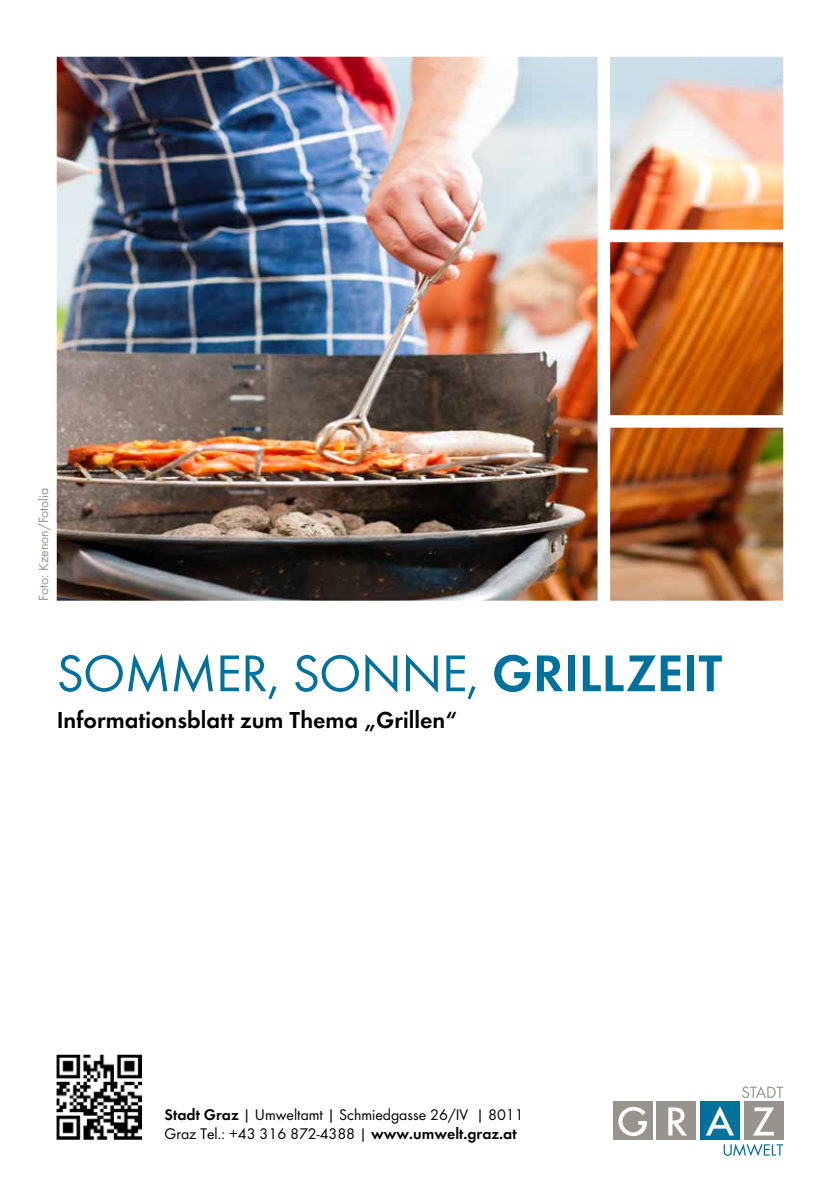
<style>
.page{position:relative;width:840px;height:1191px;background:#fff}
.page>*{position:absolute;margin:0;border:0;box-sizing:border-box;transform-origin:0 0}
.t1{font:53.6px "Futura Boo";color:#00709c}
.t2{font:24px "Futura Dem";color:#000}
.t3{font:16px/18.8px "Futura Boo";color:#000}
.t4{font:14px "Futura Boo";color:#96948c}
.s1{font-family:"Futura Dem"}
</style>
<div class="page">
<svg style="left:742px;top:1086px;width:40px;height:12px"></svg>
<svg style="left:723px;top:1144px;width:59px;height:12px"></svg>
<div style="left:612px;top:1101px;width:40px;height:39px;background:#96948c"></div>
<div style="left:656px;top:1101px;width:39px;height:39px;background:#96948c"></div>
<div style="left:699px;top:1101px;width:40px;height:39px;background:#00709c"></div>
<div style="left:743px;top:1101px;width:39px;height:39px;background:#96948c"></div>
<svg style="left:618px;top:1106px;width:28px;height:30px"></svg>
<svg style="left:668px;top:1107px;width:18px;height:28px"></svg>
<svg style="left:753px;top:1107px;width:20px;height:28px"></svg>
<svg style="left:706px;top:1106px;width:27px;height:29px"></svg>
<img style="left:57px;top:57px;width:725px;height:543px">
<img style="left:57px;top:1054px;width:85px;height:86px">
<p class="t4" style="left:34px;top:600px;width:114px;rotate:-90deg">Foto: Kzenon/Fotolia</p>
<h1 class="t1" style="left:57px;top:637px;width:666px">SOMMER, SONNE, <span class="s1">GRILLZEIT</span></h1>
<h2 class="t2" style="left:57px;top:702px;width:402px">Informationsblatt zum Thema „Grillen“</h2>
<p class="t3" style="left:164px;top:1104px;width:360px"><span class="s1">Stadt Graz</span> | Umweltamt | Schmiedgasse 26/IV | 8011<br>Graz Tel.: +43 316 872-4388 | <span class="s1">www.umwelt.graz.at</span></p>
</div>
